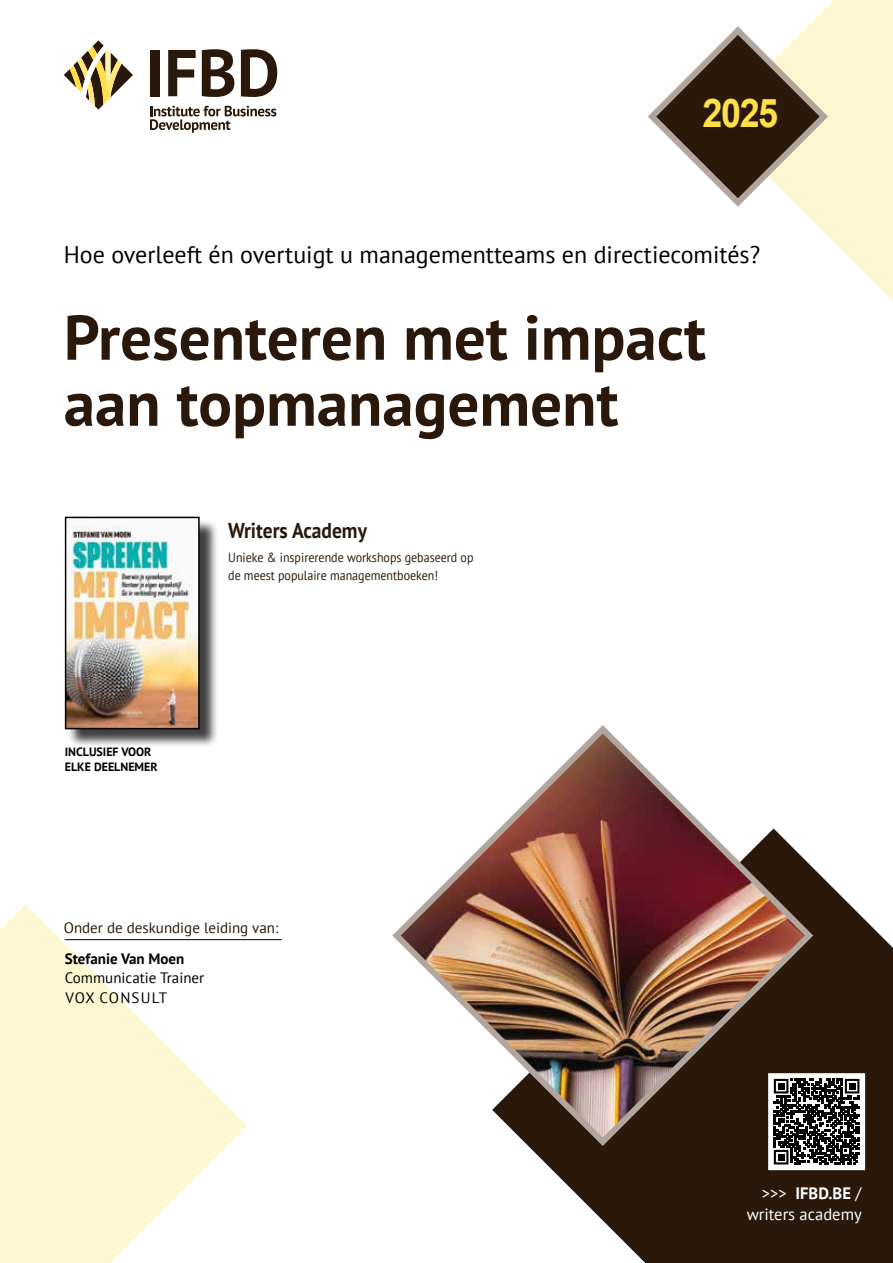
<style>
.page{position:relative;width:893px;height:1263px;background:#fff}
.page>*{position:absolute;margin:0;border:0;box-sizing:border-box;transform-origin:0 0}
.t1{font:700 63px/66px "PT Sans";color:#2a190a}
.t2{font:700 39.6px "Arial";color:#ffe147;scale:.91 1}
.t3{font:24px "PT Sans";color:#000}
.t4{font:700 21.45px "PT Sans";color:#2a190a;scale:.91 1}
.t5{font:16.5px/21px "PT Sans";color:#fff;text-align:right}
.t6{font:15px/19.5px "PT Sans";color:#000}
.t7{font:15px "PT Sans";color:#2a190a}
.t8{font:700 15px "PT Sans";color:#000}
.t9{font:13.2px/18px "PT Sans";color:#2a190a;scale:.91 1}
.t10{font:700 12px/15px "PT Sans";color:#000}
.s1{font-weight:700}
</style>
<div class="page">
<svg style="left:803px;top:0;width:90px;height:301px;fill:#fff6d2"></svg>
<svg style="left:0;top:904px;width:247px;height:359px;fill:#fff6d2"></svg>
<svg style="left:648px;top:22px;width:184px;height:189px"></svg>
<svg style="left:532px;top:872px;width:361px;height:391px;fill:#2a190a"></svg>
<svg style="left:64px;top:40px;width:69px;height:70px"></svg>
<div style="left:150px;top:50px;width:9px;height:46px;background:#2a190a"></div>
<svg style="left:168px;top:50px;width:28px;height:46px"></svg>
<svg style="left:202px;top:49px;width:32px;height:48px"></svg>
<svg style="left:241px;top:49px;width:36px;height:48px"></svg>
<svg style="left:150px;top:106px;width:126px;height:27px"></svg>
<img style="left:392px;top:725px;width:425px;height:425px">
<hr style="left:65px;top:939px;width:217px;height:1px;background:#000">
<div style="left:770px;top:1075px;width:94px;height:94px;background:linear-gradient(to right,#fff,#fff)"></div>
<svg style="left:774px;top:1079px;width:85px;height:85px"></svg>
<div style="left:768px;top:1073px;width:97px;height:97px;border:3px solid #fff"></div>
<div style="left:67px;top:519px;width:151px;height:229px;background:#000;opacity:.75"></div>
<img style="left:68px;top:520px;width:129px;height:206px">
<div style="left:65px;top:517px;width:135px;height:212px;border:2px solid #000"></div>
<h2 class="t2" style="left:702px;top:87px;width:85px">2025</h2>
<h3 class="t3" style="left:64px;top:239px;width:698px">Hoe overleeft én overtuigt u managementteams en directiecomités?</h3>
<h1 class="t1" style="left:64px;top:303px;width:644px">Presenteren met impact aan topmanagement</h1>
<p class="t10" style="left:65px;top:743px;width:94px">INCLUSIEF VOOR<br>ELKE DEELNEMER</p>
<h3 class="t4" style="left:228px;top:516px;width:154px">Writers Academy</h3>
<p class="t9" style="left:228px;top:548px;width:271px">Unieke &amp; inspirerende workshops gebaseerd op de meest populaire managementboeken!</p>
<p class="t7" style="left:64px;top:918px;width:216px">Onder de deskundige leiding van:</p>
<p class="t8" style="left:65px;top:948px;width:121px">Stefanie Van Moen</p>
<p class="t6" style="left:65px;top:968px;width:141px">Communicatie Trainer<br>VOX CONSULT</p>
<p class="t5" style="left:747px;top:1182px;width:117px">&gt;&gt;&gt; <span class="s1">IFBD.BE</span> / writers academy</p>
</div>
